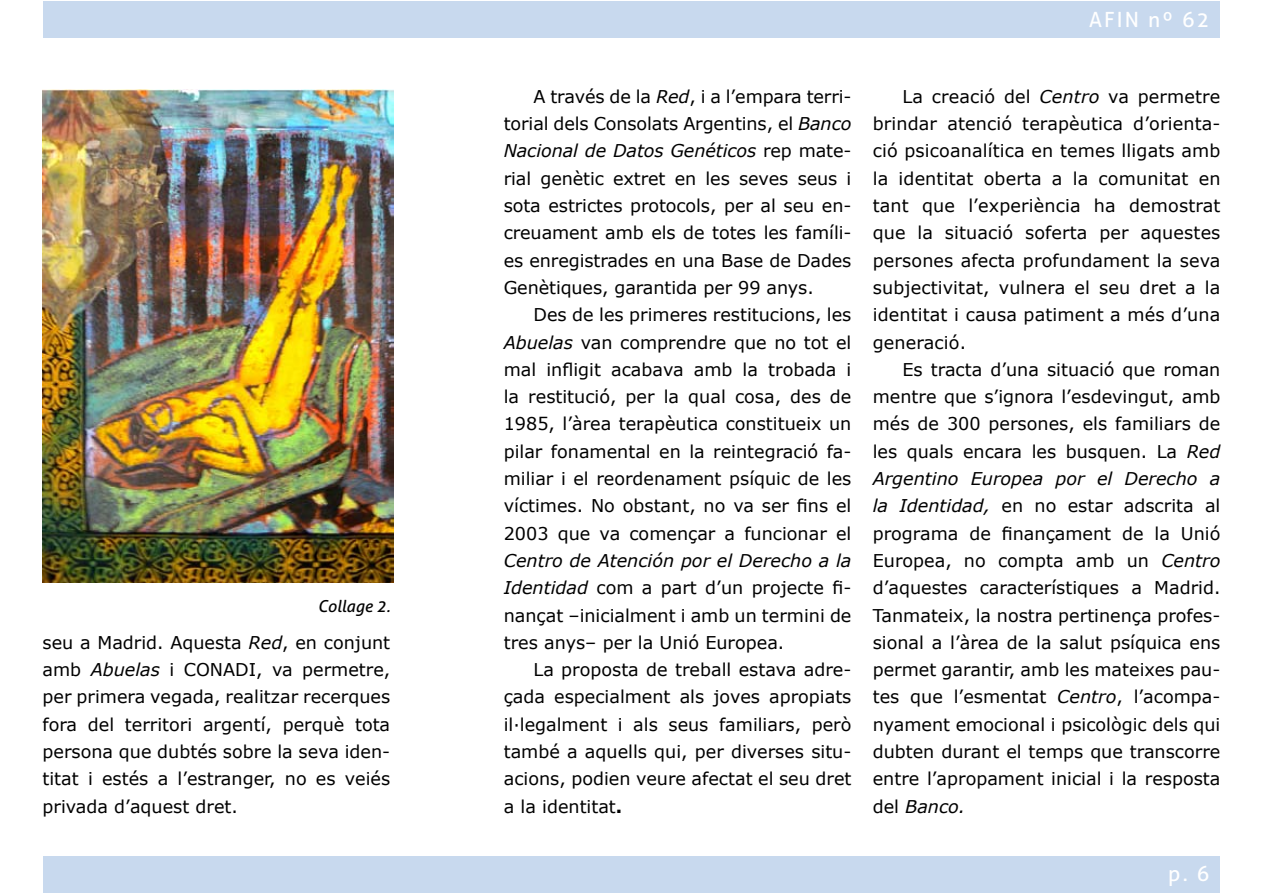
<style>
.page{position:relative;width:1263px;height:893px;background:#fff}
.page>*{position:absolute;margin:0;border:0;box-sizing:border-box;transform-origin:0 0}
.t1{font:21px "Aller";letter-spacing:.1em;color:#fff}
.t2{font:17.7px/27.3px "Verdana";color:#000;text-align:justify}
.t3{font:italic 16.5px "Aller";color:#000}
.s1{font-style:italic}
.s2{font-weight:700}
</style>
<div class="page">
<div style="left:43px;top:1px;width:1177px;height:37px;background:#c8d9ee"></div>
<div style="left:43px;top:856px;width:1177px;height:37px;background:#c8d9ee"></div>
<img style="left:43px;top:89px;width:350px;height:494px">
<p class="t3" style="left:318px;top:596px;width:74px">Collage 2.</p>
<p class="t2" style="left:43px;top:629px;width:349px">seu a Madrid. Aquesta <span class="s1">Red</span>, en conjunt amb <span class="s1">Abuelas</span> i CONADI, va permetre, per primera vegada, realitzar recerques fora del territori argentí, perquè tota persona que dubtés sobre la seva iden&shy;titat i estés a l’estranger, no es veiés privada d’aquest dret.</p>
<p class="t1" style="left:1089px;top:7px;width:122px">AFIN nº 62</p>
<p class="t2" style="left:504px;top:83px;width:349px;text-indent:30px">A través de la <span class="s1">Red</span>, i a l’empara terri&shy;torial dels Consolats Argentins, el <span class="s1">Banco Nacional de Datos Genéticos</span> rep mate&shy;rial genètic extret en les seves seus i sota estrictes protocols, per al seu en&shy;creuament amb els de totes les famíli&shy;es enregistrades en una Base de Dades Genètiques, garantida per 99 anys.</p>
<p class="t2" style="left:504px;top:301px;width:349px;text-indent:30px">Des de les primeres restitucions, les <span class="s1">Abuelas</span> van comprendre que no tot el mal infligit acabava amb la trobada i la restitució, per la qual cosa, des de 1985, l’àrea terapèutica constitueix un pilar fonamental en la reintegració fa&shy;miliar i el reordenament psíquic de les víctimes. No obstant, no va ser fins el 2003 que va començar a funcionar el</p>
<p class="t2" style="left:504px;top:547px;width:349px"><span class="s1">Centro de Atención por el Derecho a la Identidad</span> com a part d’un projecte fi&shy;nançat –inicialment i amb un termini de tres anys– per la Unió Europea.</p>
<p class="t2" style="left:504px;top:656px;width:349px;text-indent:30px">La proposta de treball estava adre&shy;çada especialment als joves apropiats il·legalment i als seus familiars, però també a aquells qui, per diverses situ&shy;acions, podien veure afectat el seu dret a la identitat<span class="s2">.</span></p>
<p class="t2" style="left:873px;top:83px;width:349px;text-indent:30px">La creació del <span class="s1">Centro</span> va permetre brindar atenció terapèutica d’orienta&shy;ció psicoanalítica en temes lligats amb la identitat oberta a la comunitat en tant que l’experiència ha demostrat que la situació soferta per aquestes persones afecta profundament la seva subjectivitat, vulnera el seu dret a la identitat i causa patiment a més d’una generació.</p>
<p class="t2" style="left:873px;top:356px;width:349px;text-indent:30px">Es tracta d’una situació que roman mentre que s’ignora l’esdevingut, amb més de 300 persones, els familiars de les quals encara les busquen. La <span class="s1">Red Argentino Europea por el Derecho a la Identidad,</span> en no estar adscrita al programa de finançament de la Unió Europea, no compta amb un <span class="s1">Centro </span>d’aquestes característiques a Madrid.<br>Tanmateix, la nostra pertinença profes&shy;sional a l’àrea de la salut psíquica ens permet garantir, amb les mateixes pau&shy;tes que l’esmentat <span class="s1">Centro</span>, l’acompa&shy;nyament emocional i psicològic dels qui dubten durant el temps que transcorre entre l’apropament inicial i la resposta del <span class="s1">Banco.</span></p>
<p class="t1" style="left:1168px;top:861px;width:43px">p. 6</p>
</div>
